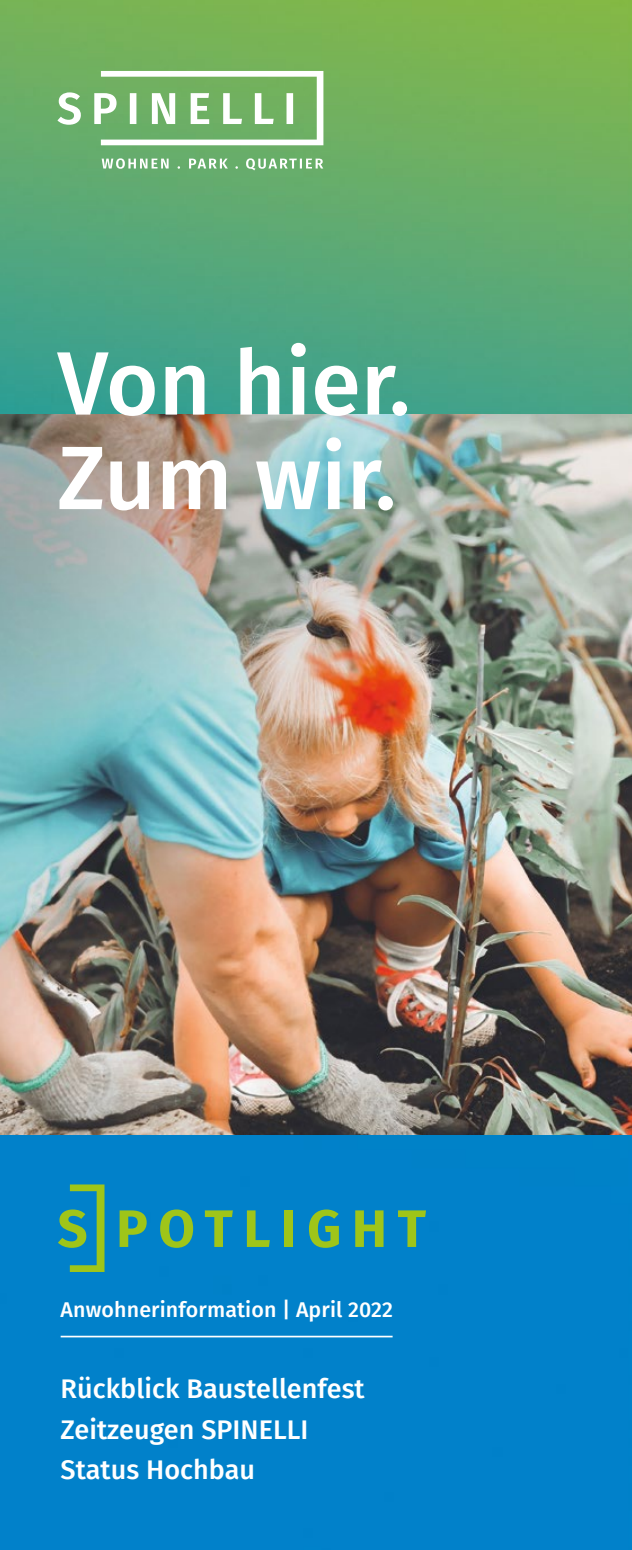
<style>
.page{position:relative;width:632px;height:1550px;background:#fff}
.page>*{position:absolute;margin:0;border:0;box-sizing:border-box;transform-origin:0 0}
.Von_hier{font:500 90px "Fira Sans";color:#fff}
.Inhaltsverzeichnis{font:500 27px "Fira Sans";color:#fff}
.t1{font:500 21.38px "Fira Sans";letter-spacing:.005em;color:#fff}
</style>
<div class="page">
<img style="left:0;top:0;width:631px;height:1550px">
<svg style="left:119px;top:1210px;width:28px;height:37px"></svg>
<svg style="left:160px;top:1209px;width:33px;height:39px"></svg>
<svg style="left:205px;top:1210px;width:28px;height:37px"></svg>
<svg style="left:247px;top:1210px;width:23px;height:37px"></svg>
<div style="left:284px;top:1210px;width:9px;height:37px;background:#9fc519"></div>
<svg style="left:309px;top:1209px;width:30px;height:39px"></svg>
<svg style="left:355px;top:1210px;width:28px;height:37px"></svg>
<svg style="left:398px;top:1210px;width:28px;height:37px"></svg>
<svg style="left:58px;top:1184px;width:46px;height:88px;background:#3f9b84"></svg>
<svg style="left:57px;top:71px;width:266px;height:99px"></svg>
<hr style="left:61px;top:1336px;width:331px;height:1px;background:#fff">
<img style="left:0;top:415px;width:631px;height:719px">
<p class="Von_hier" style="left:57px;top:311px;width:354px">Von hier.</p>
<p class="Von_hier" style="left:57px;top:405px;width:340px">Zum wir.</p>
<p class="t1" style="left:61px;top:1292px;width:334px">Anwohnerinformation | April 2022</p>
<p class="Inhaltsverzeichnis" style="left:61px;top:1367px;width:305px">Rückblick Baustellenfest</p>
<p class="Inhaltsverzeichnis" style="left:61px;top:1407px;width:249px">Zeitzeugen SPINELLI</p>
<p class="Inhaltsverzeichnis" style="left:61px;top:1448px;width:196px">Status Hochbau</p>
</div>
